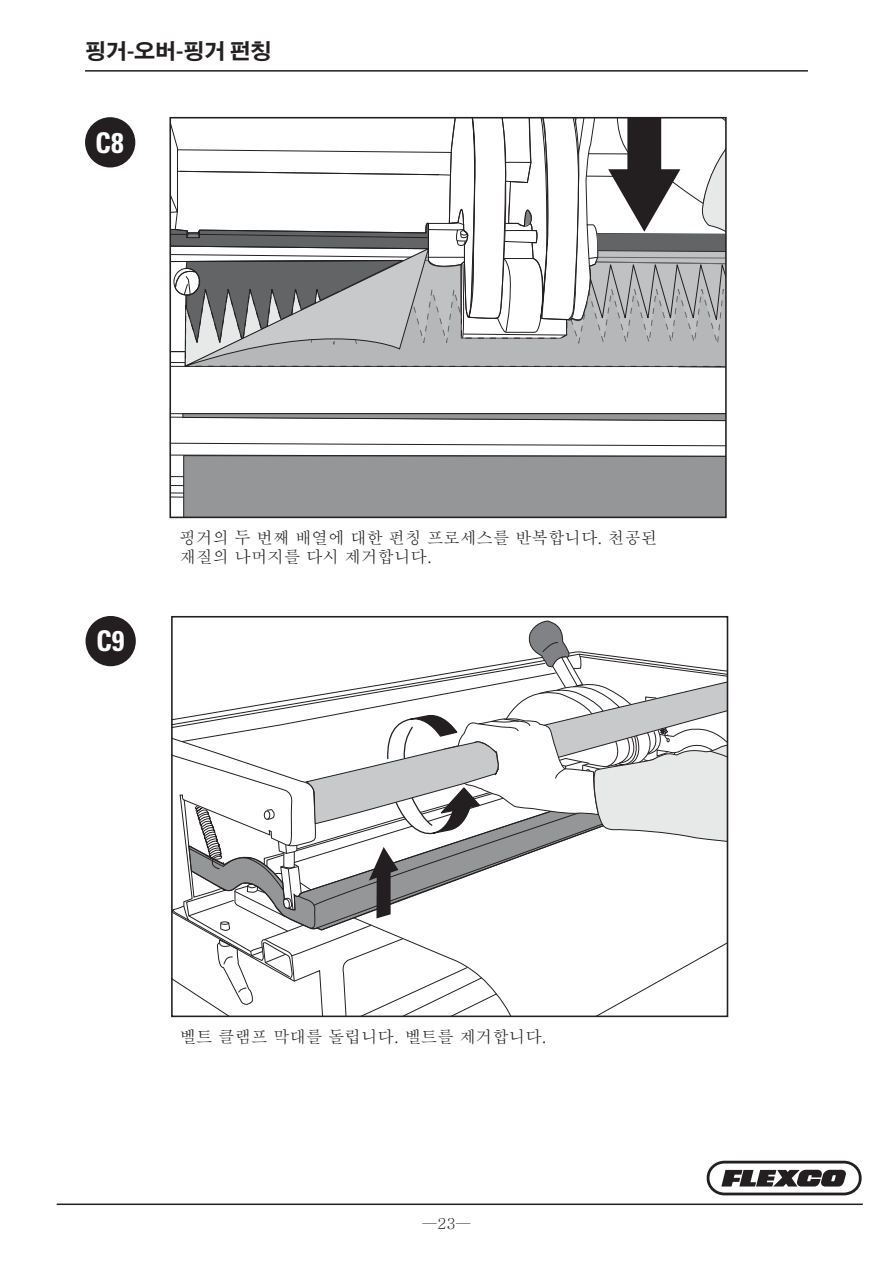
<style>
.page{position:relative;width:893px;height:1263px;background:#fff}
.page>*{position:absolute;margin:0;border:0;box-sizing:border-box;transform-origin:0 0}
.t1{font:700 condensed 28.5px "Univers LT Std";color:#fff}
.t2{font:700 21px "Adobe Gothic Std";color:#231f20}
.t3{font:500 16.5px/19.5px "Adobe Myungjo Std";color:#231f20}
.t4{font:500 15px "Adobe Myungjo Std";color:#231f20}
</style>
<div class="page">
<svg style="left:174px;top:620px;width:551px;height:394px"></svg>
<div style="left:171px;top:616px;width:557px;height:401px;border:2px solid #231f20"></div>
<svg style="left:172px;top:120px;width:552px;height:395px"></svg>
<div style="left:169px;top:117px;width:558px;height:401px;border:2px solid #231f20"></div>
<svg style="left:707px;top:1161px;width:155px;height:34px"></svg>
<hr style="left:57px;top:1203px;width:806px;height:2px;background:#231f20">
<hr style="left:85px;top:70px;width:723px;height:2px;background:#231f20">
<div style="left:85px;top:117px;width:50px;height:50px;background:#231f20;border-radius:50%"></div>
<div style="left:86px;top:616px;width:50px;height:50px;background:#231f20;border-radius:50%"></div>
<p class="t2" style="left:85px;top:39px;width:188px">핑거-오버-핑거 펀칭</p>
<h1 class="t1" style="left:95px;top:125px;width:30px">C8</h1>
<h1 class="t1" style="left:96px;top:624px;width:30px">C9</h1>
<p class="t3" style="left:180px;top:528px;width:479px">핑거의 두 번째 배열에 대한 펀칭 프로세스를 반복합니다. 천공된 재질의 나머지를 다시 제거합니다.</p>
<p class="t3" style="left:180px;top:1027px;width:369px">벨트 클램프 막대를 돌립니다. 벨트를 제거합니다.</p>
<p class="t4" style="left:422px;top:1216px;width:50px">—23—</p>
</div>
